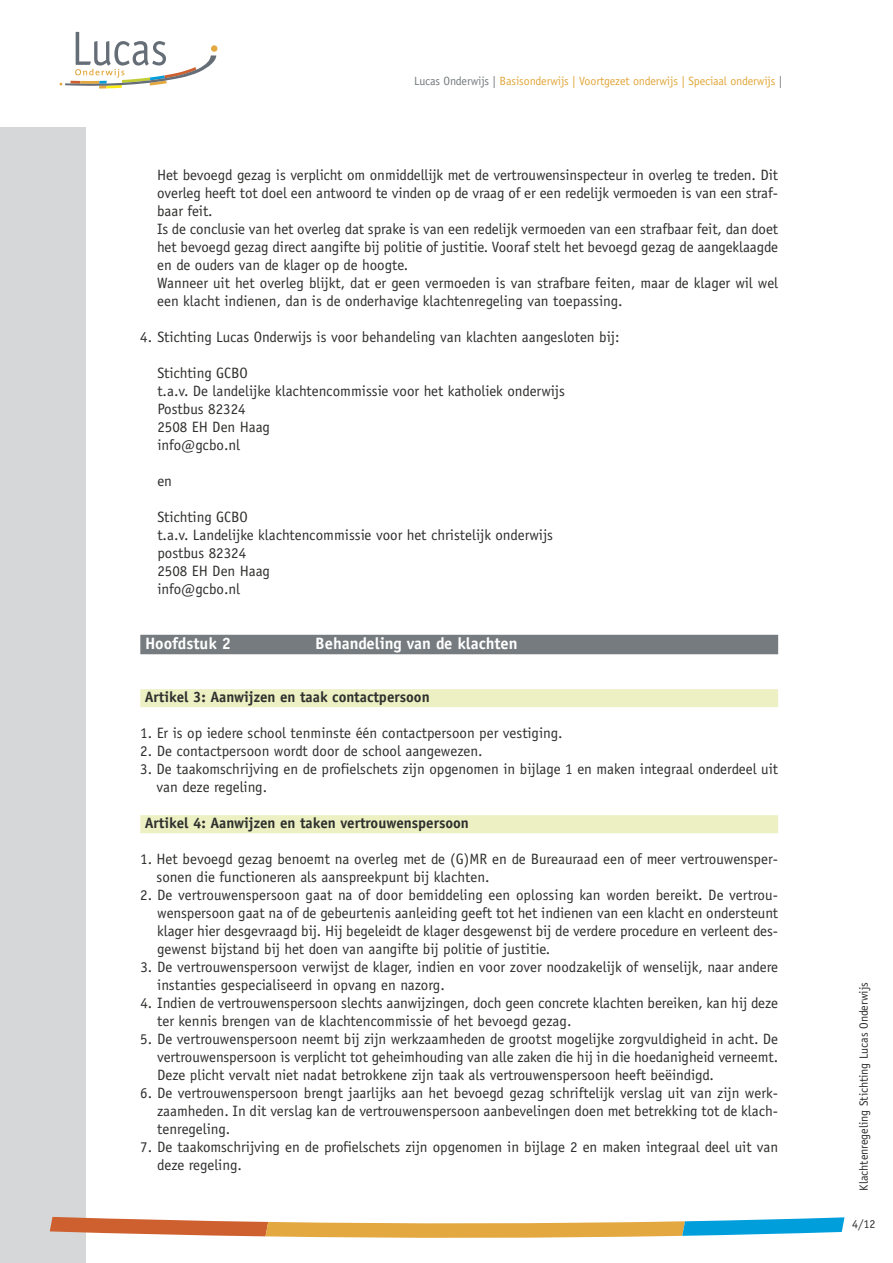
<style>
.page{position:relative;width:893px;height:1263px;background:#fff}
.page>*{position:absolute;margin:0;border:0;box-sizing:border-box;transform-origin:0 0}
.t1{font:700 16.5px "Officina Sans LT";color:#fff}
.t2{font:15px/18px "Officina Sans LT";color:#2f2f2e}
.t3{font:700 15px "Officina Sans LT";color:#2f2f2e}
.t4{font:12px "Officina Sans LT";letter-spacing:-.01em;color:#e1a83e}
.t5{font:12px "Officina Sans LT";color:#2f2f2e}
.s1{color:#757b7f}
</style>
<div class="page">
<div style="left:0;top:128px;width:85px;height:1135px;background:#d6d7d8"></div>
<div style="left:211px;top:45px;width:6px;height:7px;background:#e3a83f;border-radius:50%"></div>
<svg style="left:60px;top:32px;width:156px;height:57px"></svg>
<svg style="left:50px;top:1217px;width:794px;height:21px"></svg>
<div style="left:140px;top:635px;width:638px;height:19px;background:#757b7f"></div>
<div style="left:140px;top:689px;width:638px;height:18px;background:#ecf0c2"></div>
<div style="left:140px;top:815px;width:638px;height:18px;background:#ecf0c2"></div>
<p class="t4" style="left:414px;top:77px;width:370px"><span class="s1">Lucas Onderwijs |</span> Basisonderwijs | Voortgezet onderwijs | Speciaal onderwijs <span class="s1">|</span></p>
<p class="t2" style="left:157px;top:167px;width:622px">Het bevoegd gezag is verplicht om onmiddellijk met de vertrouwensinspecteur in overleg te treden. Dit overleg heeft tot doel een antwoord te vinden op de vraag of er een redelijk vermoeden is van een straf&shy;baar feit.<br>Is de conclusie van het overleg dat sprake is van een redelijk vermoeden van een strafbaar feit, dan doet het bevoegd gezag direct aangifte bij politie of justitie. Vooraf stelt het bevoegd gezag de aangeklaagde en de ouders van de klager op de hoogte.<br>Wanneer uit het overleg blijkt, dat er geen vermoeden is van strafbare feiten, maar de klager wil wel een klacht indienen, dan is de onderhavige klachtenregeling van toepassing.</p>
<p class="t2" style="left:140px;top:329px;width:481px">4. Stichting Lucas Onderwijs is voor behandeling van klachten aangesloten bij:</p>
<p class="t2" style="left:157px;top:365px;width:409px">Stichting GCBO<br>t.a.v. De landelijke klachtencommissie voor het katholiek onderwijs<br>Postbus 82324<br>2508 EH Den Haag<br>info@gcbo.nl</p>
<p class="t2" style="left:157px;top:473px;width:16px">en</p>
<p class="t2" style="left:157px;top:509px;width:397px">Stichting GCBO<br>t.a.v. Landelijke klachtencommissie voor het christelijk onderwijs postbus 82324<br>2508 EH Den Haag<br>info@gcbo.nl</p>
<p class="t1" style="left:145px;top:637px;width:87px">Hoofdstuk 2</p>
<p class="t1" style="left:315px;top:637px;width:204px">Behandeling van de klachten</p>
<p class="t3" style="left:145px;top:691px;width:287px">Artikel 3: Aanwijzen en taak contactpersoon</p>
<p class="t2" style="left:140px;top:725px;width:424px">1. Er is op iedere school tenminste één contactpersoon per vestiging.</p>
<p class="t2" style="left:140px;top:743px;width:344px">2. De contactpersoon wordt door de school aangewezen.</p>
<p class="t2" style="left:157px;top:761px;width:623px;text-indent:-16px">3. De taakomschrijving en de profielschets zijn opgenomen in bijlage 1 en maken integraal onderdeel uit van deze regeling.</p>
<p class="t3" style="left:145px;top:817px;width:326px">Artikel 4: Aanwijzen en taken vertrouwenspersoon</p>
<p class="t2" style="left:157px;top:851px;width:623px;text-indent:-16px">1. Het bevoegd gezag benoemt na overleg met de (G)MR en de Bureauraad een of meer vertrouwensper&shy;sonen die functioneren als aanspreekpunt bij klachten.</p>
<p class="t2" style="left:157px;top:887px;width:622px;text-align:justify;text-indent:-17px">2. De vertrouwenspersoon gaat na of door bemiddeling een oplossing kan worden bereikt. De vertrou&shy;wenspersoon gaat na of de gebeurtenis aanleiding geeft tot het indienen van een klacht en ondersteunt klager hier desgevraagd bij. Hij begeleidt de klager desgewenst bij de verdere procedure en verleent des&shy;gewenst bijstand bij het doen van aangifte bij politie of justitie.</p>
<p class="t2" style="left:157px;top:959px;width:622px;text-indent:-17px">3. De vertrouwenspersoon verwijst de klager, indien en voor zover noodzakelijk of wenselijk, naar andere instanties gespecialiseerd in opvang en nazorg.</p>
<p class="t2" style="left:157px;top:995px;width:622px;text-indent:-17px">4. Indien de vertrouwenspersoon slechts aanwijzingen, doch geen concrete klachten bereiken, kan hij deze ter kennis brengen van de klachtencommissie of het bevoegd gezag.</p>
<p class="t2" style="left:157px;top:1031px;width:622px;text-align:justify;text-indent:-17px">5. De vertrouwenspersoon neemt bij zijn werkzaamheden de grootst mogelijke zorgvuldigheid in acht. De vertrouwenspersoon is verplicht tot geheimhouding van alle zaken die hij in die hoedanigheid verneemt.<br>Deze plicht vervalt niet nadat betrokkene zijn taak als vertrouwenspersoon heeft beëindigd.</p>
<p class="t2" style="left:157px;top:1085px;width:622px;text-align:justify;text-indent:-17px">6. De vertrouwenspersoon brengt jaarlijks aan het bevoegd gezag schriftelijk verslag uit van zijn werk&shy;zaamheden. In dit verslag kan de vertrouwenspersoon aanbevelingen doen met betrekking tot de klach&shy;tenregeling.</p>
<p class="t2" style="left:157px;top:1139px;width:622px;text-indent:-17px">7. De taakomschrijving en de profielschets zijn opgenomen in bijlage 2 en maken integraal deel uit van deze regeling.</p>
<p class="t5" style="left:859px;top:1191px;width:210px;rotate:-90deg">Klachtenregeling Stichting Lucas Onderwijs</p>
<p class="t5" style="left:852px;top:1219px;width:25px">4/12</p>
</div>
